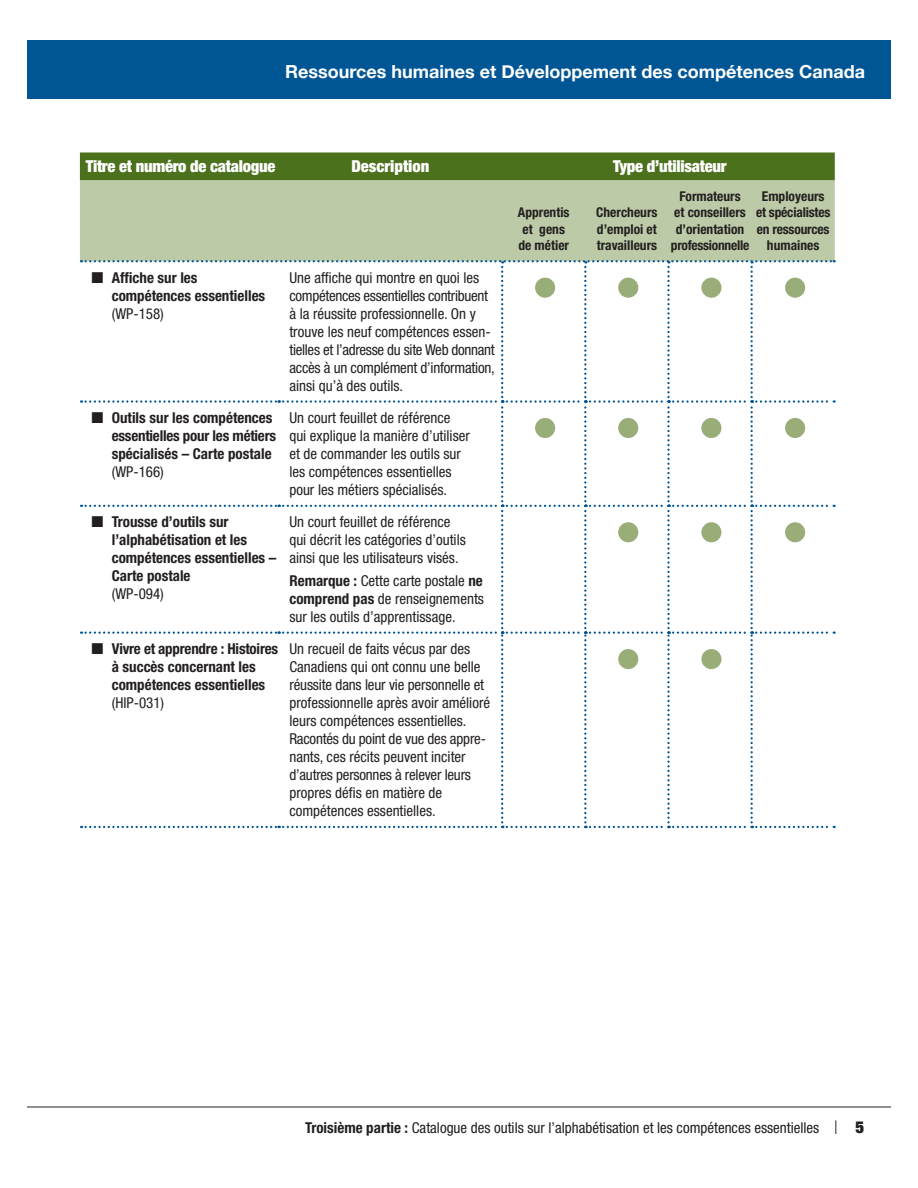
<style>
.page{position:relative;width:918px;height:1188px;background:#fff}
.page>*{position:absolute;margin:0;border:0;box-sizing:border-box;transform-origin:0 0}
.t1{font:700 18px "Helvetica Neue";color:#fff}
.t2{font:900 condensed 16.5px "Helvetica Neue LT Std";letter-spacing:-.015em;color:#fff}
.t3{font:condensed 15px/18px "Helvetica Neue LT Std";color:#231f20}
.t4{font:700 condensed 15px/18px "Helvetica Neue LT Std";color:#231f20}
.t5{font:700 condensed 13.5px/16.5px "Helvetica Neue LT Std";color:#231f20;text-align:center}
.s1{font-weight:400}
.s2{font-weight:700}
.s3{font-family:"Helvetica Neue";font-stretch:normal;font-size:13.5px}
.s4{font-weight:900;font-size:16.5px}
</style>
<div class="page">
<div style="left:80px;top:152px;width:755px;height:28px;background:#4b711c"></div>
<div style="left:80px;top:180px;width:755px;height:81px;background:#bccaa7"></div>
<div style="left:27px;top:40px;width:864px;height:58px;background:#005595"></div>
<hr style="left:27px;top:1107px;width:864px;height:1px;background:#231f20">
<svg style="left:81px;top:260px;width:754px;height:568px"></svg>
<p class="t1" style="left:285px;top:60px;width:581px">Ressources humaines et Développement des compétences Canada</p>
<p class="t2" style="left:86px;top:156px;width:191px">Titre et numéro de catalogue</p>
<p class="t2" style="left:351px;top:156px;width:79px">Description</p>
<p class="t2" style="left:613px;top:156px;width:115px">Type d’utilisateur</p>
<p class="t5" style="left:518px;top:204px;width:53px">Apprentis et gens de métier</p>
<p class="t5" style="left:596px;top:204px;width:63px;text-align:justify">Chercheurs d’emploi et travailleurs</p>
<p class="t5" style="left:671px;top:188px;width:80px">Formateurs<br>et conseillers d’orientation professionnelle</p>
<p class="t5" style="left:756px;top:188px;width:76px">Employeurs et spécialistes en ressources humaines</p>
<p class="t4" style="left:112px;top:268px;width:155px">Affiche sur les compétences essentielles <span class="s1">(WP‑158)</span></p>
<p class="t3" style="left:289px;top:268px;width:207px">Une affiche qui montre en quoi les compétences essentielles contribuent à la réussite professionnelle. On y trouve les neuf compétences essen&shy;tielles et l’adresse du site Web donnant accès à un complément d’information, ainsi qu’à des outils.</p>
<p class="t4" style="left:112px;top:409px;width:166px">Outils sur les compétences essentielles pour les métiers spécialisés – Carte postale <span class="s1">(WP‑166)</span></p>
<p class="t3" style="left:289px;top:409px;width:182px">Un court feuillet de référence qui explique la manière d’utiliser et de commander les outils sur les compétences essentielles pour les métiers spécialisés.</p>
<p class="t4" style="left:112px;top:513px;width:166px">Trousse d’outils sur l’alphabétisation et les compétences essentielles –<br>Carte postale<br><span class="s1">(WP‑094)</span></p>
<p class="t3" style="left:289px;top:513px;width:178px">Un court feuillet de référence qui décrit les catégories d’outils ainsi que les utilisateurs visés.</p>
<p class="t3" style="left:289px;top:571px;width:196px;text-align:justify"><span class="s2">Remarque :</span> Cette carte postale <span class="s2">ne comprend pas</span> de renseignements sur les outils d’apprentissage.</p>
<p class="t4" style="left:112px;top:640px;width:168px">Vivre et apprendre : Histoires à succès concernant les compétences essentielles <span class="s1">(HIP-031)</span></p>
<p class="t3" style="left:289px;top:640px;width:202px">Un recueil de faits vécus par des Canadiens qui ont connu une belle réussite dans leur vie personnelle et professionnelle après avoir amélioré leurs compétences essentielles.<br>Racontés du point de vue des appre&shy;nants, ces récits peuvent inciter d’autres personnes à relever leurs propres défis en matière de compétences essentielles.</p>
<p class="t3" style="left:305px;top:1118px;width:560px"><span class="s2">Troisième partie :</span> Catalogue des outils sur l’alphabétisation et les compétences essentielles <span class="s3">|</span> <span class="s4">5</span></p>
</div>
